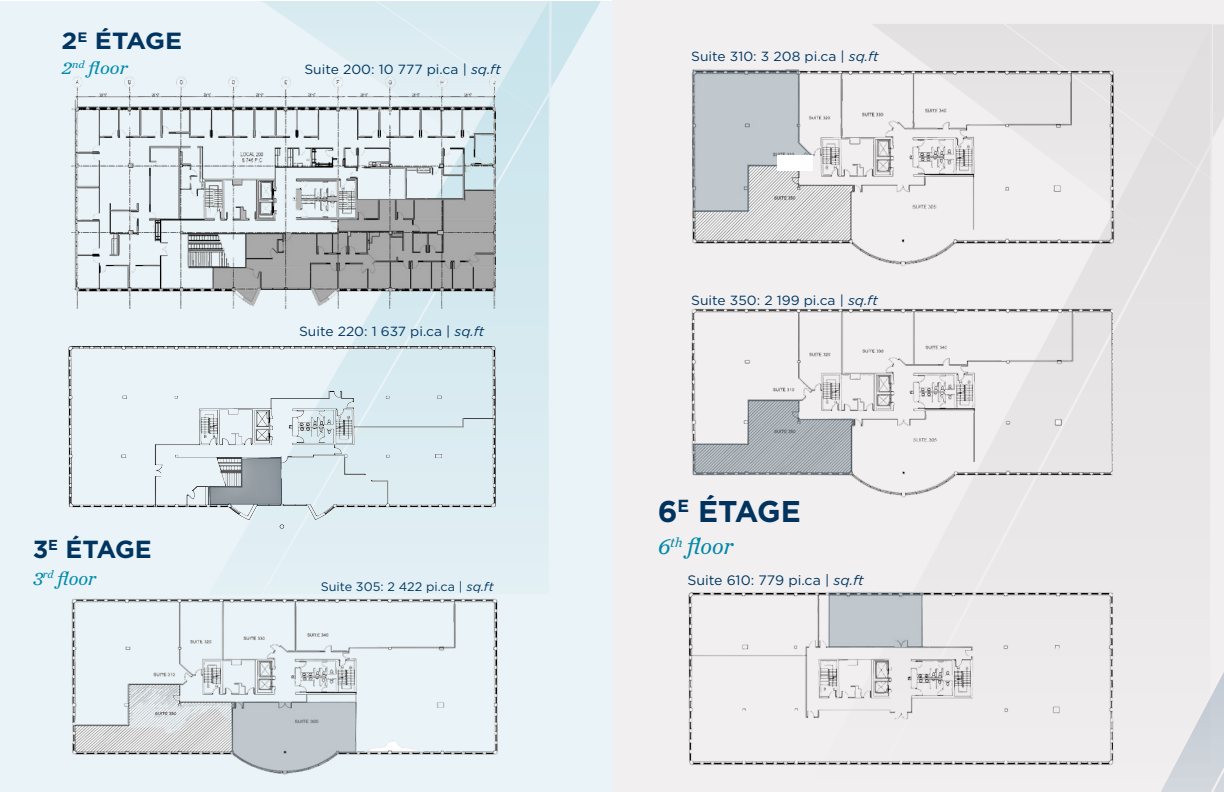
<style>
.page{position:relative;width:1224px;height:792px;background:#fff}
.page>*{position:absolute;margin:0;border:0;box-sizing:border-box;transform-origin:0 0}
.t1{font:700 30px "Gotham";letter-spacing:-.025em;color:#003865}
.t2{font:700 24.7px "Gotham";letter-spacing:-.025em;color:#003865}
.t3{font:italic 23.7px "Chronicle Text G2";color:#0092b3}
.t4{font:700 23.4px "Gotham";letter-spacing:-.02em;color:#003865;scale:1.09 1}
.t5{font:italic 19.5px "Chronicle Text G2";color:#0092b3}
.t6{font:italic 18.4px "Chronicle Text G2";color:#0092b3;scale:1.09 1}
.t7{font:13.7px "Gotham";color:#003864}
.t8{font:13.3px "Gotham";color:#003864;scale:1.04 1}
.t9{font:12.4px "Gotham";color:#003864}
.s1{font-style:italic}
</style>
<div class="page">
<div style="left:613px;top:0;width:611px;height:792px;background:#f2eff0"></div>
<svg style="left:1063px;top:25px;width:161px;height:283px"></svg>
<svg style="left:872px;top:24px;width:341px;height:258px"></svg>
<div style="left:1003px;top:24px;width:210px;height:157px;background:#e4e1e2"></div>
<div style="left:0;top:1px;width:612px;height:791px;background:#eaf3f7"></div>
<svg style="left:285px;top:1px;width:316px;height:522px"></svg>
<svg style="left:262px;top:1px;width:289px;height:201px"></svg>
<svg style="left:370px;top:1px;width:181px;height:121px"></svg>
<img style="left:68px;top:341px;width:442px;height:188px">
<img style="left:691px;top:66px;width:426px;height:201px">
<img style="left:691px;top:308px;width:421px;height:190px">
<img style="left:72px;top:599px;width:426px;height:176px">
<div style="left:778px;top:156px;width:35px;height:15px;background:#fff"></div>
<svg style="left:1113px;top:252px;width:50px;height:540px"></svg>
<svg style="left:1163px;top:251px;width:61px;height:541px"></svg>
<img style="left:688px;top:586px;width:439px;height:190px">
<img style="left:72px;top:73px;width:424px;height:235px">
<h3 class="t4" style="left:62px;top:26px;width:112px">2<sup>E</sup> ÉTAGE</h3>
<h3 class="t6" style="left:62px;top:54px;width:62px">2<sup>nd</sup> floor</h3>
<h2 class="t2" style="left:32px;top:533px;width:121px">3<sup>E</sup> ÉTAGE</h2>
<h3 class="t5" style="left:32px;top:563px;width:66px">3<sup>rd</sup> floor</h3>
<p class="t8" style="left:304px;top:60px;width:190px">Suite 200: 10 777 pi.ca | <span class="s1">sq.ft</span></p>
<p class="t8" style="left:299px;top:323px;width:180px">Suite 220: 1 637 pi.ca | <span class="s1">sq.ft</span></p>
<p class="t9" style="left:321px;top:579px;width:175px">Suite 305: 2 422 pi.ca | <span class="s1">sq.ft</span></p>
<p class="t8" style="left:691px;top:48px;width:182px">Suite 310: 3 208 pi.ca | <span class="s1">sq.ft</span></p>
<p class="t8" style="left:691px;top:292px;width:181px">Suite 350: 2 199 pi.ca | <span class="s1">sq.ft</span></p>
<h1 class="t1" style="left:658px;top:492px;width:145px">6<sup>E</sup> ÉTAGE</h1>
<h3 class="t3" style="left:658px;top:528px;width:77px">6<sup>th</sup> floor</h3>
<p class="t7" style="left:687px;top:571px;width:178px">Suite 610: 779 pi.ca | <span class="s1">sq.ft</span></p>
</div>
